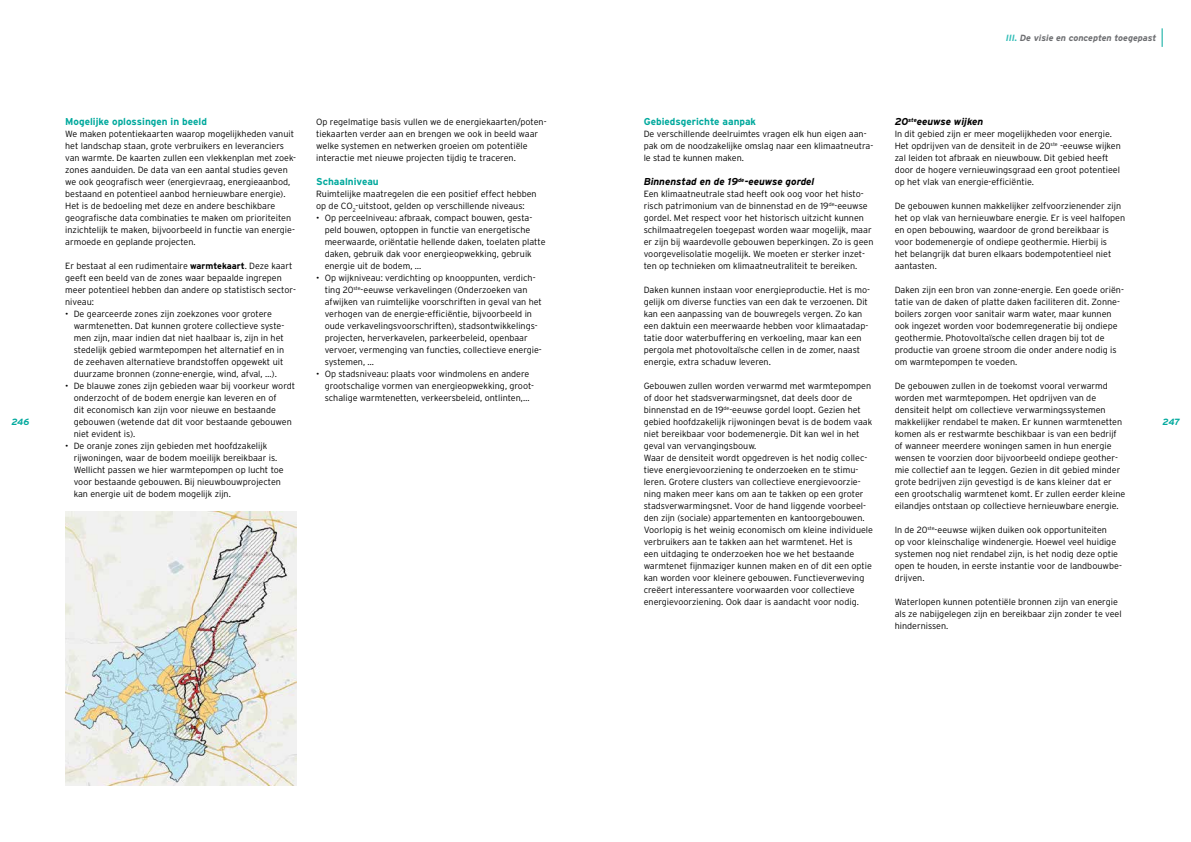
<style>
.page{position:relative;width:1191px;height:842px;background:#fff}
.page>*{position:absolute;margin:0;border:0;box-sizing:border-box;transform-origin:0 0}
.t1{font:700 10px "Interstate";color:#00a99d}
.t2{font:italic 700 10px "Interstate";color:#000}
.t3{font:300 9px/12px "Interstate";color:#000}
.t4{font:italic 700 9px "Interstate";color:#6d6e71}
.t5{font:italic 700 9px "Interstate";letter-spacing:-.035em;color:#00a99d}
.s1{color:#2dbcb6}
.s2{font-weight:700}
</style>
<div class="page">
<svg style="left:1161px;top:28px;width:1px;height:19px"></svg>
<img style="left:65px;top:511px;width:231px;height:274px">
<p class="t4" style="left:1005px;top:33px;width:152px"><span class="s1">III.</span> De visie en concepten toegepast</p>
<p class="t2" style="left:894px;top:116px;width:90px">20<sup>ste</sup>eeuwse wijken</p>
<p class="t3" style="left:894px;top:128px;width:228px">In dit gebied zijn er meer mogelijkheden voor energie.<br>Het opdrijven van de densiteit in de 20<sup>ste</sup> -eeuwse wijken zal leiden tot afbraak en nieuwbouw. Dit gebied heeft door de hogere vernieuwingsgraad een groot potentieel op het vlak van energie-efficiëntie.</p>
<p class="t3" style="left:894px;top:200px;width:232px">De gebouwen kunnen makkelijker zelfvoorzienender zijn het op vlak van hernieuwbare energie. Er is veel halfopen en open bebouwing, waardoor de grond bereikbaar is voor bodemenergie of ondiepe geothermie. Hierbij is<br>het belangrijk dat buren elkaars bodempotentieel niet aantasten.</p>
<p class="t3" style="left:894px;top:284px;width:231px">Daken zijn een bron van zonne-energie. Een goede oriën&shy;tatie van de daken of platte daken faciliteren dit. Zonne&shy;boilers zorgen voor sanitair warm water, maar kunnen ook ingezet worden voor bodemregeneratie bij ondiepe geothermie. Photovoltaïsche cellen dragen bij tot de productie van groene stroom die onder andere nodig is om warmtepompen te voeden.</p>
<p class="t3" style="left:894px;top:380px;width:232px">De gebouwen zullen in de toekomst vooral verwarmd worden met warmtepompen. Het opdrijven van de densiteit helpt om collectieve verwarmingssystemen makkelijker rendabel te maken. Er kunnen warmtenetten komen als er restwarmte beschikbaar is van een bedrijf of wanneer meerdere woningen samen in hun energie wensen te voorzien door bijvoorbeeld ondiepe geother&shy;mie collectief aan te leggen. Gezien in dit gebied minder grote bedrijven zijn gevestigd is de kans kleiner dat er een grootschalig warmtenet komt. Er zullen eerder kleine eilandjes ontstaan op collectieve hernieuwbare energie.</p>
<p class="t3" style="left:894px;top:524px;width:229px">In de 20<sup>ste</sup>-eeuwse wijken duiken ook opportuniteiten<br>op voor kleinschalige windenergie. Hoewel veel huidige systemen nog niet rendabel zijn, is het nodig deze optie open te houden, in eerste instantie voor de landbouwbe&shy;drijven.</p>
<p class="t3" style="left:894px;top:596px;width:228px">Waterlopen kunnen potentiële bronnen zijn van energie als ze nabijgelegen zijn en bereikbaar zijn zonder te veel hindernissen.</p>
<p class="t1" style="left:65px;top:116px;width:143px">Mogelijke oplossingen in beeld</p>
<p class="t3" style="left:65px;top:128px;width:232px">We maken potentiekaarten waarop mogelijkheden vanuit het landschap staan, grote verbruikers en leveranciers van warmte. De kaarten zullen een vlekkenplan met zoek&shy;zones aanduiden. De data van een aantal studies geven we ook geografisch weer (energievraag, energieaanbod, bestaand en potentieel aanbod hernieuwbare energie).<br>Het is de bedoeling met deze en andere beschikbare geografische data combinaties te maken om prioriteiten inzichtelijk te maken, bijvoorbeeld in functie van energie&shy;armoede en geplande projecten.</p>
<p class="t3" style="left:65px;top:260px;width:232px">Er bestaat al een rudimentaire <span class="s2">warmtekaart</span>. Deze kaart geeft een beeld van de zones waar bepaalde ingrepen meer potentieel hebben dan andere op statistisch sector&shy;niveau:</p>
<p class="t3" style="left:74px;top:308px;width:212px;text-indent:-9px">• De gearceerde zones zijn zoekzones voor grotere warmtenetten. Dat kunnen grotere collectieve syste&shy;men zijn, maar indien dat niet haalbaar is, zijn in het stedelijk gebied warmtepompen het alternatief en in de zeehaven alternatieve brandstoffen opgewekt uit duurzame bronnen (zonne-energie, wind, afval, …).</p>
<p class="t3" style="left:74px;top:380px;width:223px;text-indent:-9px">• De blauwe zones zijn gebieden waar bij voorkeur wordt onderzocht of de bodem energie kan leveren en of<br>dit economisch kan zijn voor nieuwe en bestaande gebouwen (wetende dat dit voor bestaande gebouwen niet evident is).</p>
<p class="t3" style="left:74px;top:440px;width:211px;text-indent:-9px">• De oranje zones zijn gebieden met hoofdzakelijk rijwoningen, waar de bodem moeilijk bereikbaar is.<br>Wellicht passen we hier warmtepompen op lucht toe voor bestaande gebouwen. Bij nieuwbouwprojecten kan energie uit de bodem mogelijk zijn.</p>
<p class="t1" style="left:643px;top:116px;width:114px">Gebiedsgerichte aanpak</p>
<p class="t3" style="left:643px;top:128px;width:231px">De verschillende deelruimtes vragen elk hun eigen aan&shy;pak om de noodzakelijke omslag naar een klimaatneutra&shy;le stad te kunnen maken.</p>
<p class="t2" style="left:643px;top:176px;width:172px">Binnenstad en de 19<sup>de</sup>-eeuwse gordel</p>
<p class="t3" style="left:643px;top:188px;width:231px">Een klimaatneutrale stad heeft ook oog voor het histo&shy;risch patrimonium van de binnenstad en de 19<sup>de</sup>-eeuwse gordel. Met respect voor het historisch uitzicht kunnen schilmaatregelen toegepast worden waar mogelijk, maar er zijn bij waardevolle gebouwen beperkingen. Zo is geen voorgevelisolatie mogelijk. We moeten er sterker inzet&shy;ten op technieken om klimaatneutraliteit te bereiken.</p>
<p class="t3" style="left:643px;top:284px;width:228px">Daken kunnen instaan voor energieproductie. Het is mo&shy;gelijk om diverse functies van een dak te verzoenen. Dit kan een aanpassing van de bouwregels vergen. Zo kan een daktuin een meerwaarde hebben voor klimaatadap&shy;tatie door waterbuffering en verkoeling, maar kan een pergola met photovoltaïsche cellen in de zomer, naast energie, extra schaduw leveren.</p>
<p class="t3" style="left:643px;top:380px;width:231px">Gebouwen zullen worden verwarmd met warmtepompen of door het stadsverwarmingsnet, dat deels door de binnenstad en de 19<sup>de</sup>-eeuwse gordel loopt. Gezien het gebied hoofdzakelijk rijwoningen bevat is de bodem vaak niet bereikbaar voor bodemenergie. Dit kan wel in het geval van vervangingsbouw.<br>Waar de densiteit wordt opgedreven is het nodig collec&shy;tieve energievoorziening te onderzoeken en te stimu&shy;leren. Grotere clusters van collectieve energievoorzie&shy;ning maken meer kans om aan te takken op een groter stadsverwarmingsnet. Voor de hand liggende voorbeel&shy;den zijn (sociale) appartementen en kantoorgebouwen.<br>Voorlopig is het weinig economisch om kleine individuele verbruikers aan te takken aan het warmtenet. Het is<br>een uitdaging te onderzoeken hoe we het bestaande warmtenet fijnmaziger kunnen maken en of dit een optie kan worden voor kleinere gebouwen. Functieverweving creëert interessantere voorwaarden voor collectieve energievoorziening. Ook daar is aandacht voor nodig.</p>
<p class="t3" style="left:316px;top:116px;width:232px">Op regelmatige basis vullen we de energiekaarten/poten&shy;tiekaarten verder aan en brengen we ook in beeld waar welke systemen en netwerken groeien om potentiële interactie met nieuwe projecten tijdig te traceren.</p>
<p class="t1" style="left:316px;top:176px;width:64px">Schaalniveau</p>
<p class="t3" style="left:316px;top:188px;width:222px">Ruimtelijke maatregelen die een positief effect hebben op de CO<sub>2</sub>-uitstoot, gelden op verschillende niveaus:</p>
<p class="t3" style="left:325px;top:212px;width:222px;text-indent:-9px">• Op perceelniveau: afbraak, compact bouwen, gesta&shy;peld bouwen, optoppen in functie van energetische meerwaarde, oriëntatie hellende daken, toelaten platte daken, gebruik dak voor energieopwekking, gebruik energie uit de bodem, …</p>
<p class="t3" style="left:325px;top:272px;width:219px;text-indent:-9px">• Op wijkniveau: verdichting op knooppunten, verdich&shy;ting 20<sup>ste</sup>-eeuwse verkavelingen (Onderzoeken van afwijken van ruimtelijke voorschriften in geval van het verhogen van de energie-efficiëntie, bijvoorbeeld in oude verkavelingsvoorschriften), stadsontwikkelings&shy;projecten, herverkavelen, parkeerbeleid, openbaar vervoer, vermenging van functies, collectieve energie&shy;systemen, …</p>
<p class="t3" style="left:325px;top:368px;width:211px;text-indent:-9px">• Op stadsniveau: plaats voor windmolens en andere grootschalige vormen van energieopwekking, groot&shy;schalige warmtenetten, verkeersbeleid, ontlinten,…</p>
<p class="t5" style="left:12px;top:416px;width:19px">246</p>
<p class="t5" style="left:1162px;top:416px;width:19px">247</p>
</div>
